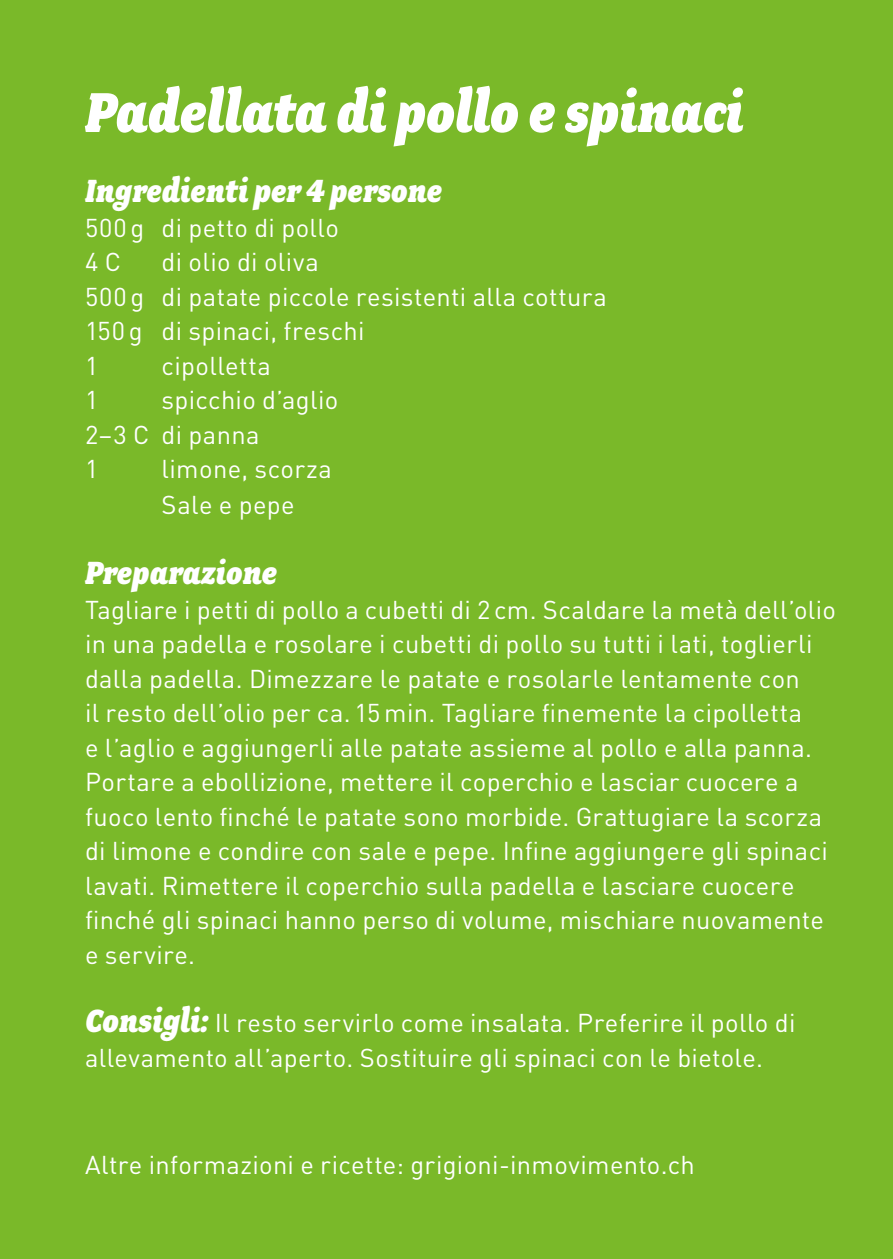
<style>
.page{position:relative;width:893px;height:1259px;background:#7ab929}
.page>*{position:absolute;margin:0;border:0;box-sizing:border-box;transform-origin:0 0}
.t1{font:italic 900 63px "Fairplex Narrow";color:#fff}
.t2{font:italic 900 36px "Fairplex Narrow";color:#fff}
.t3{font:25.5px/34.5px "DIN";letter-spacing:.015em;color:#fff}
.s1{font-family:"Fairplex Narrow";font-weight:900;font-style:italic;font-size:36px}
</style>
<div class="page">
<h1 class="t1" style="left:85px;top:76px;width:660px">Padellata di pollo e spinaci</h1>
<h2 class="t2" style="left:85px;top:170px;width:359px">Ingredienti per 4 persone</h2>
<p class="t3" style="left:85px;top:210px;width:256px">500 g di petto di pollo<br>4 C</p>
<p class="t3" style="left:85px;top:244px;width:523px;text-indent:77px">di olio di oliva<br>500 g di patate piccole resistenti alla cottura<br>150 g di spinaci, freschi<br>1</p>
<p class="t3" style="left:162px;top:348px;width:111px">cipolletta</p>
<p class="t3" style="left:85px;top:382px;width:255px;text-indent:77px">spicchio d’aglio<br>2–3 C di panna<br>1</p>
<p class="t3" style="left:85px;top:382px;width:15px">1</p>
<p class="t3" style="left:162px;top:450px;width:172px;line-height:36px">limone, scorza<br>Sale e pepe</p>
<h2 class="t2" style="left:85px;top:552px;width:194px">Preparazione</h2>
<p class="t3" style="left:85px;top:592px;width:752px">Tagliare i petti di pollo a cubetti di 2 cm. Scaldare la metà dell’olio in una padella e rosolare i cubetti di pollo su tutti i lati, toglierli dalla padella. Dimezzare le patate e rosolarle lentamente con<br>il resto dell’olio per ca. 15 min. Tagliare finemente la cipolletta<br>e l’aglio e aggiungerli alle patate assieme al pollo e alla panna.<br>Portare a ebollizione, mettere il coperchio e lasciar cuocere a fuoco lento finché le patate sono morbide. Grattugiare la scorza di limone e condire con sale e pepe. Infine aggiungere gli spinaci lavati. Rimettere il coperchio sulla padella e lasciare cuocere finché gli spinaci hanno perso di volume, mischiare nuovamente e servire.</p>
<p class="t3" style="left:85px;top:1005px;width:712px"><span class="s1">Consigli:</span> Il resto servirlo come insalata. Preferire il pollo di allevamento all’aperto. Sostituire gli spinaci con le bietole.</p>
<p class="t3" style="left:85px;top:1147px;width:611px">Altre informazioni e ricette: grigioni-inmovimento.ch</p>
</div>
